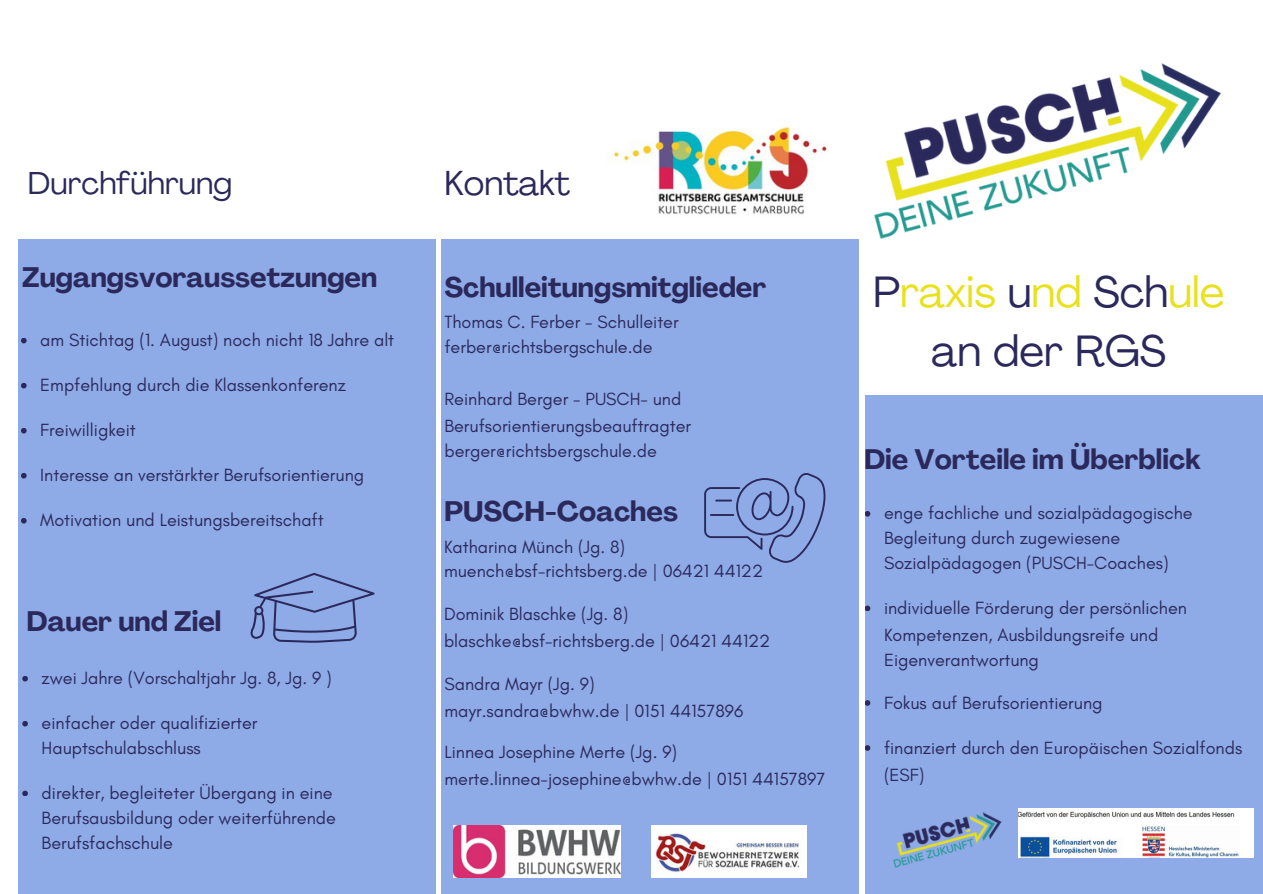
<style>
.page{position:relative;width:1263px;height:894px;background:#fff}
.page>*{position:absolute;margin:0;border:0;box-sizing:border-box;transform-origin:0 0}
.t1{font:43.2px/58.5px "Agrandir";color:#2b295b;text-align:center}
.t2{font:34.2px "Agrandir";color:#2b295b}
.t3{font:31.2px "Agrandir";color:#2b295b}
.t4{font:700 27.75px "Agrandir";color:#2b295b}
.t5{font:18px/24.8px "Glacial Indifference";color:#2b295b}
.s1{color:#e8e11c}
</style>
<div class="page">
<img style="left:614px;top:126px;width:213px;height:89px">
<div style="left:442px;top:240px;width:416px;height:653px;background:#8eabe8"></div>
<div style="left:865px;top:395px;width:398px;height:498px;background:#8eabe8"></div>
<div style="left:19px;top:240px;width:416px;height:653px;background:#8eabe8"></div>
<img style="left:893px;top:812px;width:329px;height:56px">
<img style="left:454px;top:825px;width:166px;height:52px">
<img style="left:841px;top:63px;width:380px;height:208px">
<svg style="left:251px;top:573px;width:124px;height:69px"></svg>
<svg style="left:704px;top:473px;width:122px;height:89px"></svg>
<hr style="left:710px;top:514px;width:24px;height:2px;background:#2b295b">
<img style="left:652px;top:825px;width:154px;height:52px">
<svg style="left:21px;top:338px;width:6px;height:5px"></svg>
<svg style="left:21px;top:383px;width:6px;height:5px"></svg>
<svg style="left:21px;top:428px;width:6px;height:5px"></svg>
<svg style="left:21px;top:473px;width:6px;height:5px"></svg>
<svg style="left:21px;top:518px;width:6px;height:5px"></svg>
<svg style="left:22px;top:676px;width:6px;height:5px"></svg>
<svg style="left:22px;top:721px;width:6px;height:5px"></svg>
<svg style="left:22px;top:790px;width:6px;height:6px"></svg>
<svg style="left:865px;top:511px;width:5px;height:5px"></svg>
<svg style="left:865px;top:605px;width:5px;height:6px"></svg>
<svg style="left:865px;top:700px;width:5px;height:5px"></svg>
<svg style="left:865px;top:745px;width:5px;height:5px"></svg>
<img style="left:1018px;top:808px;width:235px;height:48px">
<p class="t3" style="left:28px;top:171px;width:206px">Durchführung</p>
<p class="t2" style="left:444px;top:169px;width:127px">Kontakt</p>
<p class="t4" style="left:22px;top:266px;width:356px">Zugangsvoraussetzungen</p>
<p class="t5" style="left:40px;top:327px;width:355px">am Stichtag (1. August) noch nicht 18 Jahre alt</p>
<p class="t5" style="left:40px;top:372px;width:307px">Empfehlung durch die Klassenkonferenz</p>
<p class="t5" style="left:40px;top:417px;width:97px">Freiwilligkeit</p>
<p class="t5" style="left:40px;top:462px;width:325px">Interesse an verstärkter Berufsorientierung</p>
<p class="t5" style="left:40px;top:507px;width:285px">Motivation und Leistungsbereitschaft</p>
<p class="t4" style="left:27px;top:610px;width:196px">Dauer und Ziel</p>
<p class="t5" style="left:42px;top:665px;width:292px">zwei Jahre (Vorschaltjahr Jg. 8, Jg. 9 )</p>
<p class="t5" style="left:42px;top:710px;width:217px">einfacher oder qualifizierter</p>
<h3 class="t5" style="left:42px;top:735px;width:161px">Hauptschulabschluss</h3>
<p class="t5" style="left:42px;top:780px;width:293px">direkter, begleiteter Übergang in eine</p>
<p class="t5" style="left:42px;top:805px;width:296px">Berufsausbildung oder weiterführende</p>
<p class="t5" style="left:42px;top:829px;width:133px">Berufsfachschule</p>
<h3 class="t4" style="left:444px;top:276px;width:324px">Schulleitungsmitglieder</h3>
<p class="t5" style="left:444px;top:309px;width:236px">Thomas C. Ferber - Schulleiter ferber@richtsbergschule.de</p>
<p class="t5" style="left:444px;top:386px;width:238px">Reinhard Berger - PUSCH- und</p>
<p class="t5" style="left:444px;top:413px;width:248px">Berufsorientierungsbeauftragter</p>
<p class="t5" style="left:444px;top:438px;width:214px">berger@richtsbergschule.de</p>
<h2 class="t4" style="left:444px;top:500px;width:235px">PUSCH-Coaches</h2>
<h2 class="t5" style="left:444px;top:533px;width:320px">Katharina Münch (Jg. 8) muench@bsf-richtsberg.de | 06421 44122</h2>
<p class="t5" style="left:444px;top:601px;width:186px">Dominik Blaschke (Jg. 8)</p>
<p class="t5" style="left:444px;top:628px;width:328px">blaschke@bsf-richtsberg.de | 06421 44122</p>
<p class="t5" style="left:444px;top:671px;width:152px">Sandra Mayr (Jg. 9)</p>
<p class="t5" style="left:444px;top:698px;width:300px">mayr.sandra@bwhw.de | 0151 44157896</p>
<p class="t5" style="left:444px;top:738px;width:234px">Linnea Josephine Merte (Jg. 9)</p>
<p class="t5" style="left:444px;top:765px;width:382px">merte.linnea-josephine@bwhw.de | 0151 44157897</p>
<p class="t1" style="left:873px;top:267px;width:353px">P<span class="s1">raxis</span> u<span class="s1">nd</span> Sch<span class="s1">ule </span>an der RGS</p>
<p class="t4" style="left:864px;top:448px;width:338px">Die Vorteile im Überblick</p>
<p class="t5" style="left:884px;top:500px;width:310px">enge fachliche und sozialpädagogische<br>Begleitung durch zugewiesene<br>Sozialpädagogen (PUSCH-Coaches)</p>
<p class="t5" style="left:884px;top:595px;width:305px">individuelle Förderung der persönlichen</p>
<p class="t5" style="left:884px;top:622px;width:276px">Kompetenzen, Ausbildungsreife und</p>
<p class="t5" style="left:884px;top:647px;width:156px">Eigenverantwortung</p>
<h1 class="t5" style="left:884px;top:689px;width:220px">Fokus auf Berufsorientierung</h1>
<h3 class="t5" style="left:884px;top:734px;width:360px">finanziert durch den Europäischen Sozialfonds</h3>
<p class="t5" style="left:884px;top:761px;width:42px">(ESF)</p>
</div>
